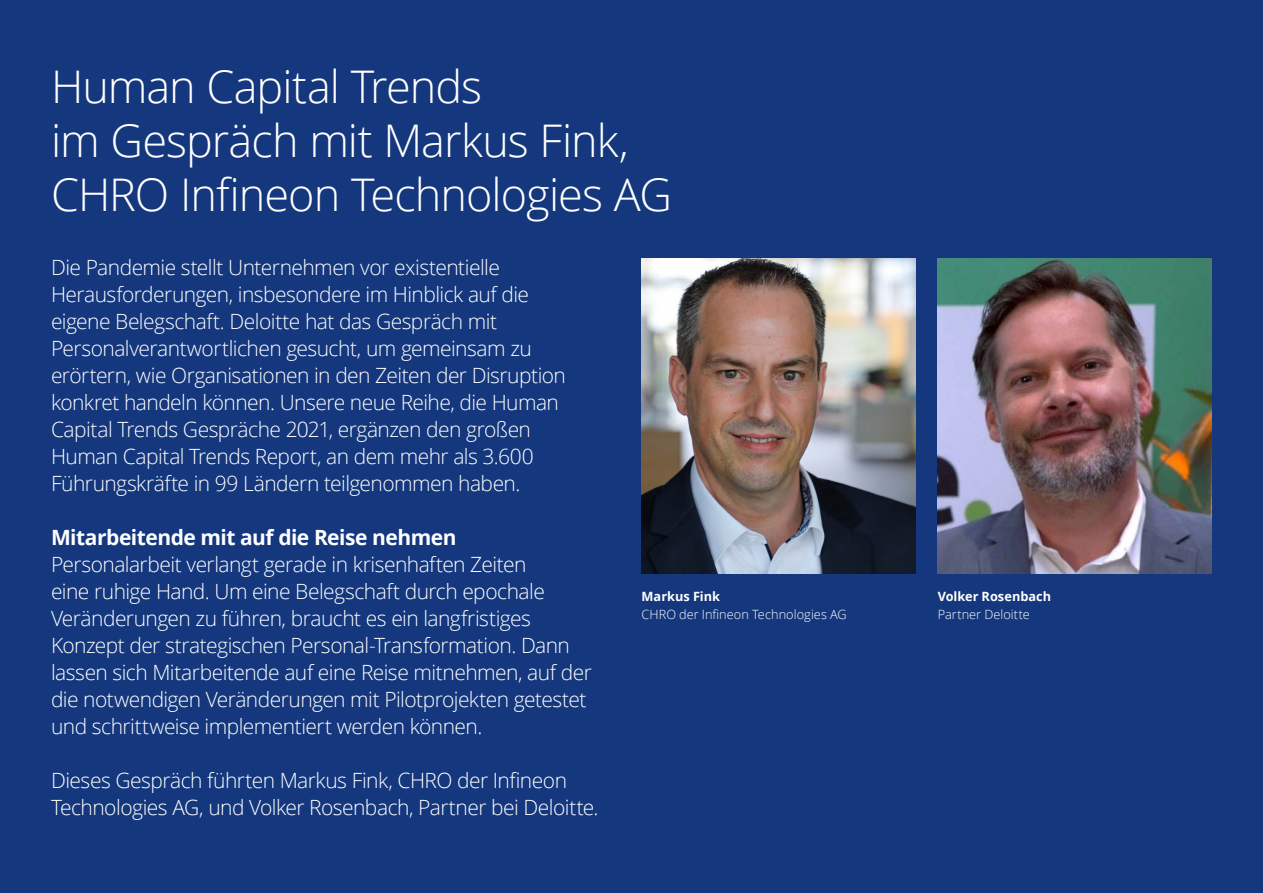
<style>
.page{position:relative;width:1263px;height:893px;background:#14377d}
.page>*{position:absolute;margin:0;border:0;box-sizing:border-box;transform-origin:0 0}
.t1{font:300 45px/54px "Open Sans";letter-spacing:-.02em;color:#fff}
.t2{font:300 21px/27px "Open Sans";letter-spacing:-.025em;color:#fff}
.t3{font:700 21px "Open Sans";letter-spacing:-.025em;color:#fff}
.t4{font:300 12.75px "Open Sans";letter-spacing:.005em;color:#fff}
.t5{font:700 12.75px "Open Sans";color:#fff}
</style>
<div class="page">
<img style="left:938px;top:258px;width:274px;height:315px">
<img style="left:642px;top:258px;width:274px;height:315px">
<h1 class="t1" style="left:51px;top:59px;width:622px">Human Capital Trends<br>im Gespräch mit Markus Fink,<br>CHRO Infineon Technologies AG</h1>
<p class="t2" style="left:51px;top:254px;width:516px">Die Pandemie stellt Unternehmen vor existentielle Herausforderungen, insbesondere im Hinblick auf die eigene Belegschaft. Deloitte hat das Gespräch mit Personalverantwortlichen gesucht, um gemeinsam zu erörtern, wie Organisationen in den Zeiten der Disruption konkret handeln können. Unsere neue Reihe, die Human Capital Trends Gespräche 2021, ergänzen den großen Human Capital Trends Report, an dem mehr als 3.600<br>Führungskräfte in 99 Ländern teilgenommen haben.</p>
<p class="t3" style="left:51px;top:523px;width:407px">Mitarbeitende mit auf die Reise nehmen</p>
<p class="t2" style="left:51px;top:551px;width:542px">Personalarbeit verlangt gerade in krisenhaften Zeiten<br>eine ruhige Hand. Um eine Belegschaft durch epochale Veränderungen zu führen, braucht es ein langfristiges Konzept der strategischen Personal-Transformation. Dann lassen sich Mitarbeitende auf eine Reise mitnehmen, auf der die notwendigen Veränderungen mit Pilotprojekten getestet und schrittweise implementiert werden können.</p>
<p class="t2" style="left:51px;top:767px;width:549px">Dieses Gespräch führten Markus Fink, CHRO der Infineon<br>Technologies AG, und Volker Rosenbach, Partner bei Deloitte.</p>
<p class="t5" style="left:642px;top:587px;width:80px">Markus Fink</p>
<p class="t4" style="left:642px;top:605px;width:207px">CHRO der Infineon Technologies AG</p>
<p class="t5" style="left:938px;top:587px;width:115px">Volker Rosenbach</p>
<p class="t4" style="left:938px;top:605px;width:94px">Partner Deloitte</p>
</div>
